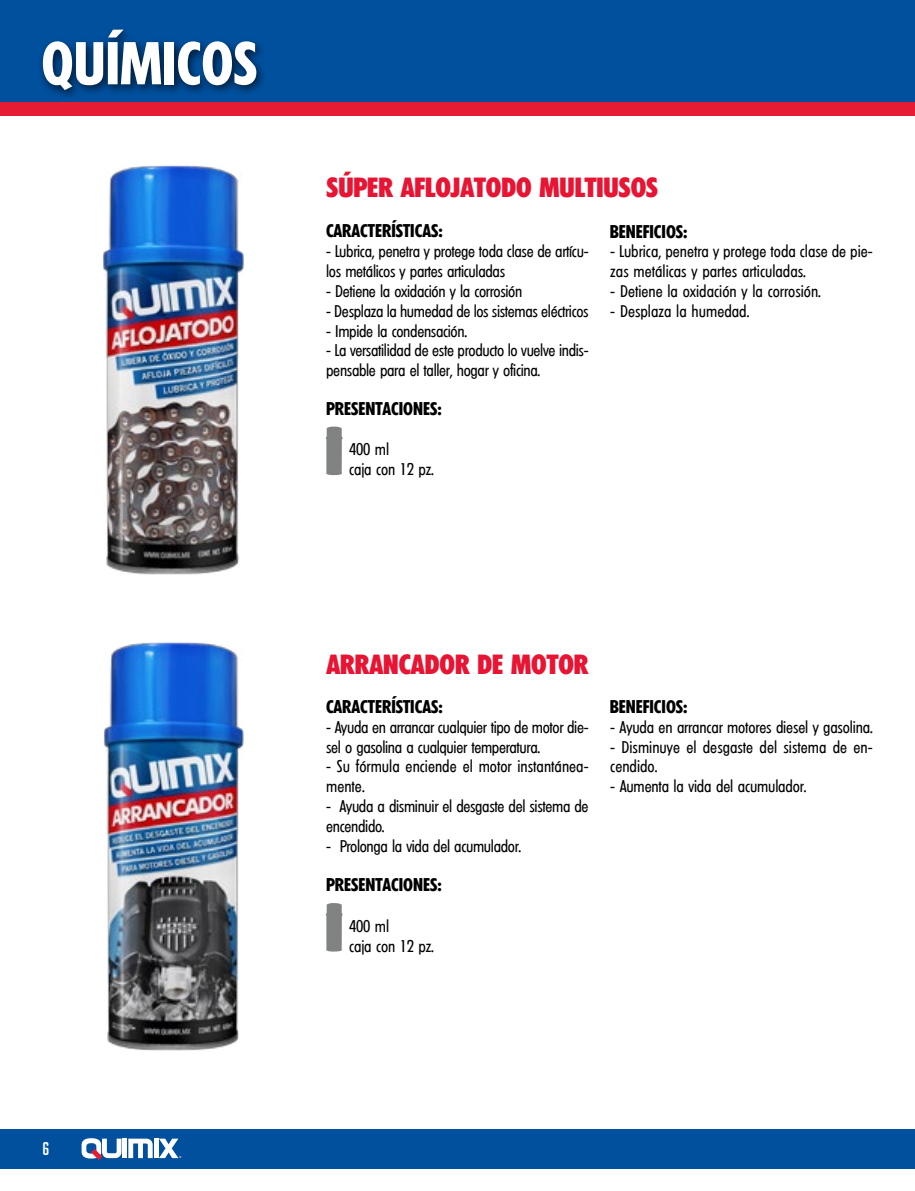
<style>
.page{position:relative;width:915px;height:1191px;background:#fff}
.page>*{position:absolute;margin:0;border:0;box-sizing:border-box;transform-origin:0 0}
.t1{font:600 condensed 58.5px "Limerick";color:#fff}
.t2{font:800 condensed 27px "Limerick";color:#e71433}
.t3{font:600 condensed 18px "Limerick";color:#000}
.t4{font:18px "Big Noodle Titling";color:#fff}
.t5{font:condensed 16.5px/19.8px "Limerick";letter-spacing:-.02em;color:#000}
.t6{font:condensed 16.5px/19.8px "Limerick";color:#000}
.t7{font:800 condensed 2.7px "Limerick";color:#fff}
</style>
<div class="page">
<div style="left:0;top:1128px;width:914px;height:40px;background:#00509e"></div>
<div style="left:0;top:0;width:914px;height:107px;background:#00509e"></div>
<div style="left:0;top:102px;width:914px;height:14px;background:#e61b34"></div>
<div style="left:122px;top:1138px;width:5px;height:20px;background:#fff"></div>
<svg style="left:128px;top:1138px;width:25px;height:20px"></svg>
<hr style="left:154px;top:1138px;width:4px;height:20px;background:#fff">
<svg style="left:159px;top:1138px;width:19px;height:20px"></svg>
<svg style="left:82px;top:1138px;width:39px;height:22px"></svg>
<img style="left:103px;top:165px;width:141px;height:409px">
<img style="left:104px;top:642px;width:140px;height:408px">
<div style="left:38px;top:26px;width:229px;height:75px;background:#000;opacity:.65"></div>
<svg style="left:326px;top:426px;width:16px;height:49px"></svg>
<svg style="left:326px;top:903px;width:16px;height:48px"></svg>
<h1 class="t1" style="left:41px;top:29px;width:188px">QUÍMICOS</h1>
<h2 class="t2" style="left:326px;top:171px;width:333px">SÚPER AFLOJATODO MULTIUSOS</h2>
<p class="t3" style="left:326px;top:220px;width:118px">CARACTERÍSTICAS:</p>
<p class="t5" style="left:326px;top:242px;width:264px">- Lubrica, penetra y protege toda clase de artícu&shy;los metálicos y partes articuladas</p>
<p class="t5" style="left:326px;top:282px;width:197px">- Detiene la oxidación y la corrosión</p>
<p class="t5" style="left:326px;top:302px;width:264px">- Desplaza la humedad de los sistemas eléctricos</p>
<p class="t5" style="left:326px;top:321px;width:142px">- Impide la condensación.</p>
<p class="t5" style="left:326px;top:341px;width:264px">- La versatilidad de este producto lo vuelve indis&shy;pensable para el taller, hogar y oficina.</p>
<p class="t3" style="left:326px;top:398px;width:18px">PRESE</p>
<p class="t3" style="left:365px;top:398px;width:78px">NTACIONES:</p>
<p class="t5" style="left:349px;top:440px;width:86px">400 ml<br>caja con 12 pz.</p>
<p class="t3" style="left:609px;top:221px;width:79px">BENEFICIOS:</p>
<p class="t6" style="left:610px;top:242px;width:264px">- Lubrica, penetra y protege toda clase de pie&shy;zas metálicas y partes articuladas.</p>
<p class="t6" style="left:610px;top:282px;width:212px">- Detiene la oxidación y la corrosión.</p>
<p class="t6" style="left:610px;top:301px;width:140px">- Desplaza la humedad.</p>
<h2 class="t2" style="left:326px;top:648px;width:263px">ARRANCADOR DE MOTOR</h2>
<p class="t3" style="left:326px;top:695px;width:118px">CARACTERÍSTICAS:</p>
<p class="t5" style="left:326px;top:717px;width:264px">- Ayuda en arrancar cualquier tipo de motor die&shy;sel o gasolina a cualquier temperatura.</p>
<p class="t6" style="left:326px;top:757px;width:264px">- Su fórmula enciende el motor instantánea&shy;mente.</p>
<p class="t5" style="left:326px;top:797px;width:264px">- Ayuda a disminuir el desgaste del sistema de encendido.</p>
<p class="t5" style="left:326px;top:836px;width:196px">- Prolonga la vida del acumulador.</p>
<p class="t3" style="left:326px;top:874px;width:18px">PRESE</p>
<p class="t3" style="left:365px;top:874px;width:78px">NTACIONES:</p>
<p class="t5" style="left:349px;top:916px;width:86px">400 ml<br>caja con 12 pz.</p>
<p class="t3" style="left:609px;top:696px;width:79px">BENEFICIOS:</p>
<p class="t5" style="left:610px;top:717px;width:264px">- Ayuda en arrancar motores diesel y gasolina.</p>
<p class="t6" style="left:610px;top:737px;width:264px">- Disminuye el desgaste del sistema de en&shy;cendido.</p>
<p class="t5" style="left:610px;top:777px;width:197px">- Aumenta la vida del acumulador.</p>
<p class="t4" style="left:42px;top:1138px;width:8px">6</p>
<p class="t7" style="left:179px;top:1155px;width:4px">®</p>
</div>
